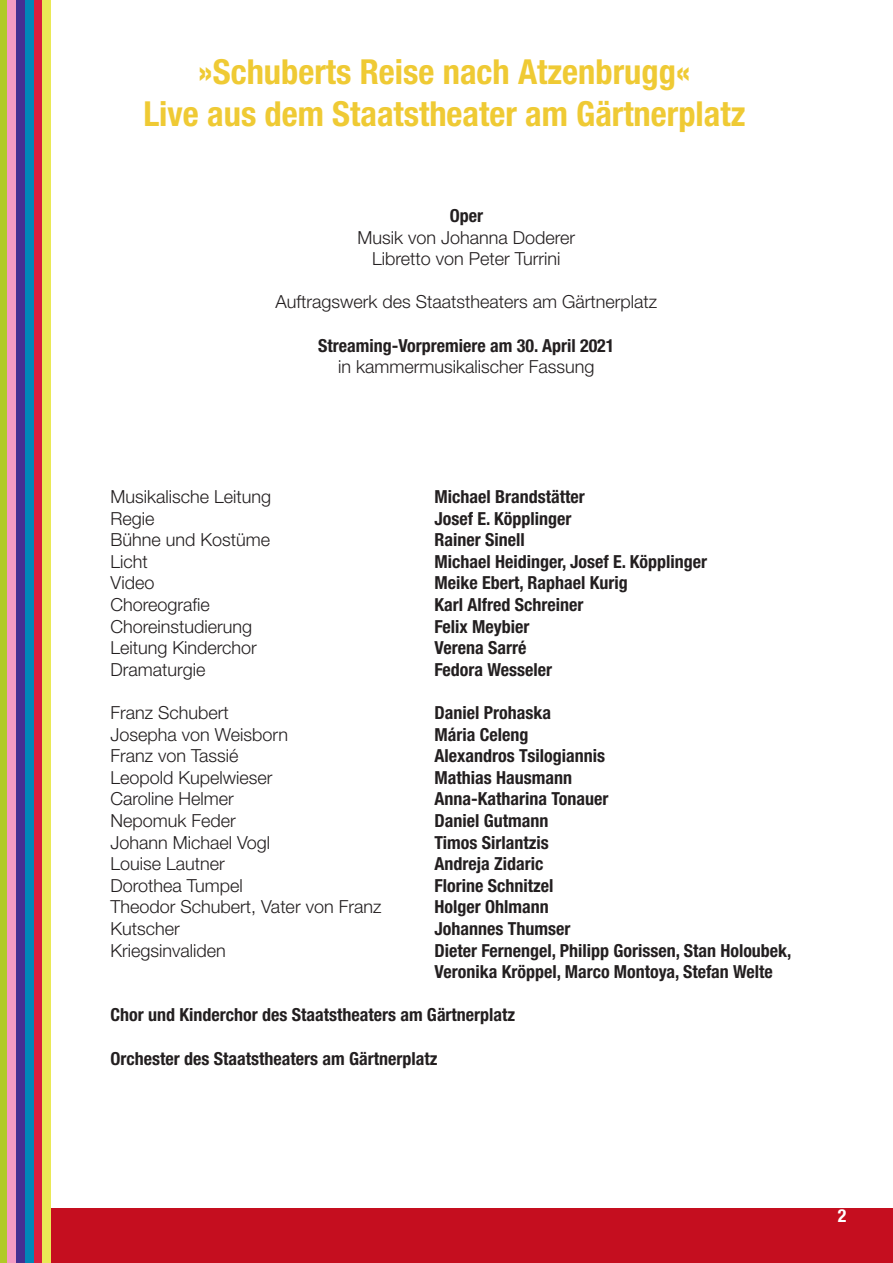
<style>
.page{position:relative;width:893px;height:1263px;background:#fff}
.page>*{position:absolute;margin:0;border:0;box-sizing:border-box;transform-origin:0 0}
.t1{font:700 condensed 34.5px "Helvetica Neue LT Std";color:#efca34}
.t2{font:700 condensed 18px "Helvetica Neue LT Std";color:#231f20}
.t3{font:300 18px "Helvetica Neue LT Std";color:#231f20}
.t4{font:700 condensed 18px "Helvetica Neue LT Std";color:#fff}
</style>
<div class="page">
<div style="left:0;top:0;width:7px;height:1263px;background:#b1ca26"></div>
<div style="left:16px;top:0;width:9px;height:1263px;background:#452f92"></div>
<div style="left:8px;top:0;width:8px;height:1263px;background:#f49bc3"></div>
<div style="left:25px;top:0;width:9px;height:1263px;background:#0087b8"></div>
<div style="left:34px;top:0;width:8px;height:1263px;background:#da1f3d"></div>
<div style="left:43px;top:0;width:8px;height:1263px;background:#eae956"></div>
<div style="left:51px;top:1209px;width:842px;height:54px;background:#c50e1f"></div>
<p class="t1" style="left:198px;top:51px;width:494px">»Schuberts Reise nach Atzenbrugg«</p>
<p class="t1" style="left:143px;top:92px;width:603px">Live aus dem Staatstheater am Gärtnerplatz</p>
<p class="t2" style="left:450px;top:205px;width:35px">Oper</p>
<p class="t3" style="left:357px;top:226px;width:219px">Musik von Johanna Doderer</p>
<p class="t3" style="left:372px;top:248px;width:190px">Libretto von Peter Turrini</p>
<p class="t3" style="left:275px;top:291px;width:383px">Auftragswerk des Staatstheaters am Gärtnerplatz</p>
<p class="t2" style="left:318px;top:334px;width:298px">Streaming-Vorpremiere am 30. April 2021</p>
<p class="t3" style="left:338px;top:356px;width:258px">in kammermusikalischer Fassung</p>
<p class="t3" style="left:111px;top:485px;width:162px">Musikalische Leitung</p>
<p class="t2" style="left:435px;top:486px;width:152px">Michael Brandstätter</p>
<p class="t3" style="left:111px;top:507px;width:46px">Regie</p>
<p class="t2" style="left:435px;top:507px;width:138px">Josef E. Köpplinger</p>
<p class="t3" style="left:111px;top:529px;width:161px">Bühne und Kostüme</p>
<p class="t2" style="left:435px;top:529px;width:92px">Rainer Sinell</p>
<p class="t3" style="left:111px;top:550px;width:39px">Licht</p>
<p class="t2" style="left:435px;top:550px;width:274px">Michael Heidinger, Josef E. Köpplinger</p>
<p class="t3" style="left:111px;top:572px;width:45px">Video</p>
<p class="t2" style="left:435px;top:572px;width:195px">Meike Ebert, Raphael Kurig</p>
<p class="t3" style="left:111px;top:593px;width:101px">Choreografie</p>
<p class="t2" style="left:435px;top:594px;width:150px">Karl Alfred Schreiner</p>
<p class="t3" style="left:111px;top:615px;width:143px">Choreinstudierung</p>
<p class="t2" style="left:435px;top:615px;width:96px">Felix Meybier</p>
<p class="t3" style="left:111px;top:637px;width:148px">Leitung Kinderchor</p>
<p class="t2" style="left:435px;top:637px;width:93px">Verena Sarré</p>
<p class="t3" style="left:111px;top:658px;width:97px">Dramaturgie</p>
<p class="t2" style="left:435px;top:658px;width:119px">Fedora Wesseler</p>
<p class="t3" style="left:111px;top:701px;width:120px">Franz Schubert</p>
<p class="t2" style="left:435px;top:702px;width:118px">Daniel Prohaska</p>
<p class="t3" style="left:111px;top:723px;width:179px">Josepha von Weisborn</p>
<p class="t2" style="left:435px;top:723px;width:95px">Mária Celeng</p>
<p class="t3" style="left:111px;top:745px;width:130px">Franz von Tassié</p>
<p class="t2" style="left:435px;top:745px;width:172px">Alexandros Tsilogiannis</p>
<p class="t3" style="left:111px;top:766px;width:164px">Leopold Kupelwieser</p>
<p class="t2" style="left:435px;top:766px;width:139px">Mathias Hausmann</p>
<p class="t3" style="left:111px;top:788px;width:125px">Caroline Helmer</p>
<p class="t2" style="left:435px;top:788px;width:175px">Anna-Katharina Tonauer</p>
<p class="t3" style="left:111px;top:809px;width:127px">Nepomuk Feder</p>
<p class="t2" style="left:435px;top:810px;width:115px">Daniel Gutmann</p>
<p class="t3" style="left:111px;top:831px;width:161px">Johann Michael Vogl</p>
<p class="t2" style="left:435px;top:831px;width:116px">Timos Sirlantzis</p>
<p class="t3" style="left:111px;top:853px;width:116px">Louise Lautner</p>
<p class="t2" style="left:435px;top:853px;width:110px">Andreja Zidaric</p>
<p class="t3" style="left:111px;top:874px;width:134px">Dorothea Tumpel</p>
<p class="t2" style="left:435px;top:874px;width:120px">Florine Schnitzel</p>
<p class="t3" style="left:111px;top:896px;width:272px">Theodor Schubert, Vater von Franz</p>
<p class="t2" style="left:435px;top:896px;width:116px">Holger Ohlmann</p>
<p class="t3" style="left:111px;top:917px;width:71px">Kutscher</p>
<p class="t2" style="left:435px;top:918px;width:137px">Johannes Thumser</p>
<p class="t3" style="left:111px;top:939px;width:117px">Kriegsinvaliden</p>
<p class="t2" style="left:435px;top:939px;width:359px">Dieter Fernengel, Philipp Gorissen, Stan Holoubek,</p>
<p class="t2" style="left:435px;top:961px;width:340px">Veronika Kröppel, Marco Montoya, Stefan Welte</p>
<p class="t2" style="left:111px;top:1004px;width:406px">Chor und Kinderchor des Staatstheaters am Gärtnerplatz</p>
<p class="t2" style="left:111px;top:1047px;width:328px">Orchester des Staatstheaters am Gärtnerplatz</p>
<p class="t4" style="left:838px;top:1205px;width:10px">2</p>
</div>
